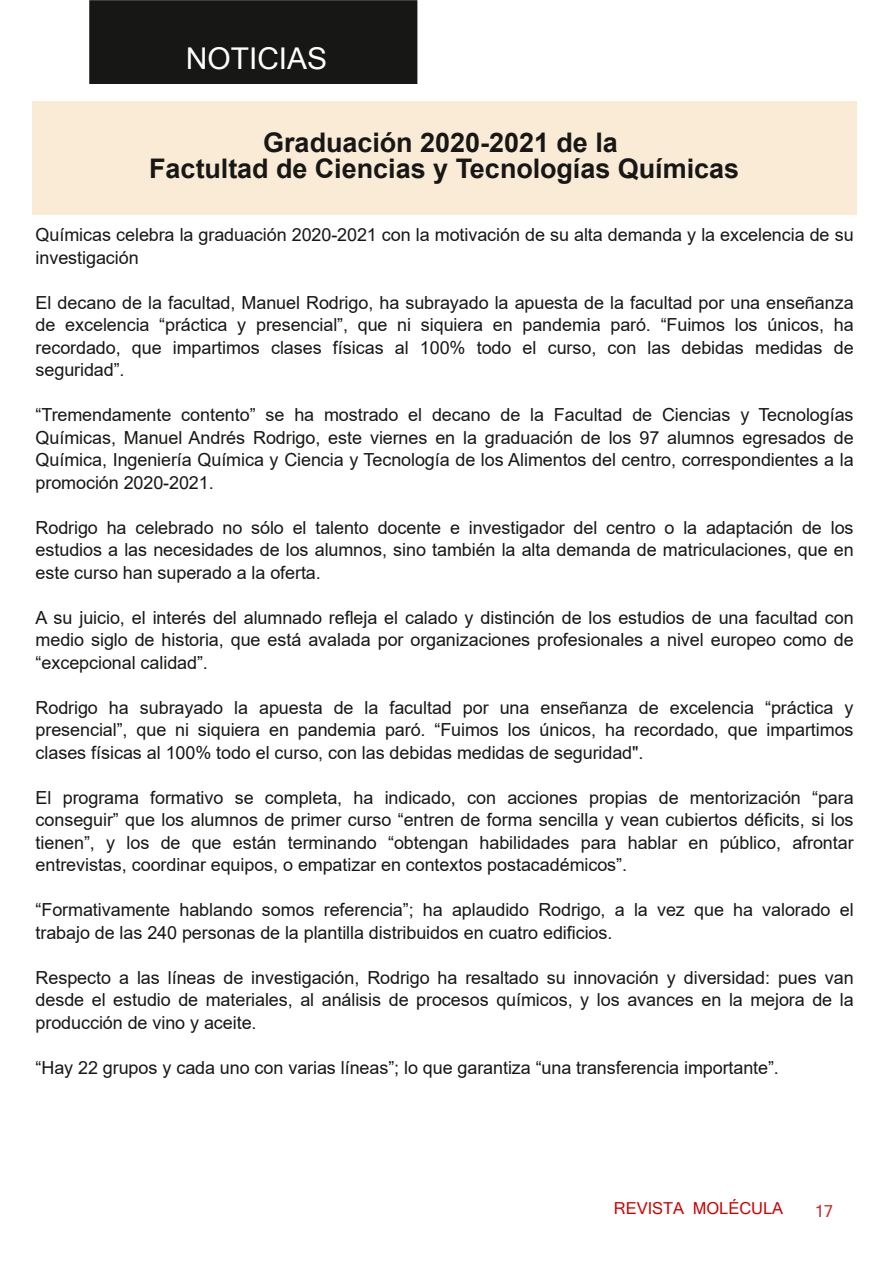
<style>
.page{position:relative;width:893px;height:1263px;background:#fff}
.page>*{position:absolute;margin:0;border:0;box-sizing:border-box;transform-origin:0 0}
.t1{font:30px "Microsoft Sans Serif";color:#fff}
.t2{font:700 27px/25.8px "Arial";color:#171715;text-align:center}
.t3{font:18px/22.5px "Arial";letter-spacing:-.005em;color:#171715;text-align:justify}
.t4{font:16.5px "Microsoft Sans Serif";color:#cd0000}
.t5{font:16.5px "Microsoft Sans Serif";color:#cd2626}
</style>
<div class="page">
<div style="left:90px;top:1px;width:327px;height:82px;background:#171715"></div>
<div style="left:89px;top:0;width:328px;height:84px;border:2px solid #171715"></div>
<div style="left:32px;top:101px;width:825px;height:114px;background:#faebd7"></div>
<h1 class="t1" style="left:186px;top:42px;width:143px">NOTICIAS</h1>
<h2 class="t2" style="left:149px;top:130px;width:591px">Graduación 2020-2021 de la<br>Factultad de Ciencias y Tecnologías Químicas</h2>
<p class="t3" style="left:36px;top:224px;width:819px">Químicas celebra la graduación 2020-2021 con la motivación de su alta demanda y la excelencia de su investigación</p>
<p class="t3" style="left:36px;top:291px;width:819px">El decano de la facultad, Manuel Rodrigo, ha subrayado la apuesta de la facultad por una enseñanza de excelencia “práctica y presencial”, que ni siquiera en pandemia paró. “Fuimos los únicos, ha recordado, que impartimos clases físicas al 100% todo el curso, con las debidas medidas de seguridad”.</p>
<p class="t3" style="left:36px;top:404px;width:819px">“Tremendamente contento” se ha mostrado el decano de la Facultad de Ciencias y Tecnologías Químicas, Manuel Andrés Rodrigo, este viernes en la graduación de los 97 alumnos egresados de Química, Ingeniería Química y Ciencia y Tecnología de los Alimentos del centro, correspondientes a la promoción 2020-2021.</p>
<p class="t3" style="left:36px;top:516px;width:819px">Rodrigo ha celebrado no sólo el talento docente e investigador del centro o la adaptación de los estudios a las necesidades de los alumnos, sino también la alta demanda de matriculaciones, que en este curso han superado a la oferta.</p>
<p class="t3" style="left:36px;top:606px;width:819px">A su juicio, el interés del alumnado refleja el calado y distinción de los estudios de una facultad con medio siglo de historia, que está avalada por organizaciones profesionales a nivel europeo como de “excepcional calidad”.</p>
<p class="t3" style="left:36px;top:696px;width:819px">Rodrigo ha subrayado la apuesta de la facultad por una enseñanza de excelencia “práctica y presencial”, que ni siquiera en pandemia paró. “Fuimos los únicos, ha recordado, que impartimos clases físicas al 100% todo el curso, con las debidas medidas de seguridad".</p>
<p class="t3" style="left:36px;top:786px;width:820px">El programa formativo se completa, ha indicado, con acciones propias de mentorización “para conseguir” que los alumnos de primer curso “entren de forma sencilla y vean cubiertos déficits, si los tienen”, y los de que están terminando “obtengan habilidades para hablar en público, afrontar entrevistas, coordinar equipos, o empatizar en contextos postacadémicos”.</p>
<p class="t3" style="left:36px;top:899px;width:819px">“Formativamente hablando somos referencia”; ha aplaudido Rodrigo, a la vez que ha valorado el trabajo de las 240 personas de la plantilla distribuidos en cuatro edificios.</p>
<p class="t3" style="left:36px;top:966px;width:819px">Respecto a las líneas de investigación, Rodrigo ha resaltado su innovación y diversidad: pues van desde el estudio de materiales, al análisis de procesos químicos, y los avances en la mejora de la producción de vino y aceite.</p>
<p class="t3" style="left:36px;top:1056px;width:745px">“Hay 22 grupos y cada uno con varias líneas”; lo que garantiza “una transferencia importante”.</p>
<p class="t4" style="left:614px;top:1199px;width:171px">REVISTA MOLÉCULA</p>
<p class="t5" style="left:815px;top:1201px;width:20px">17</p>
</div>
